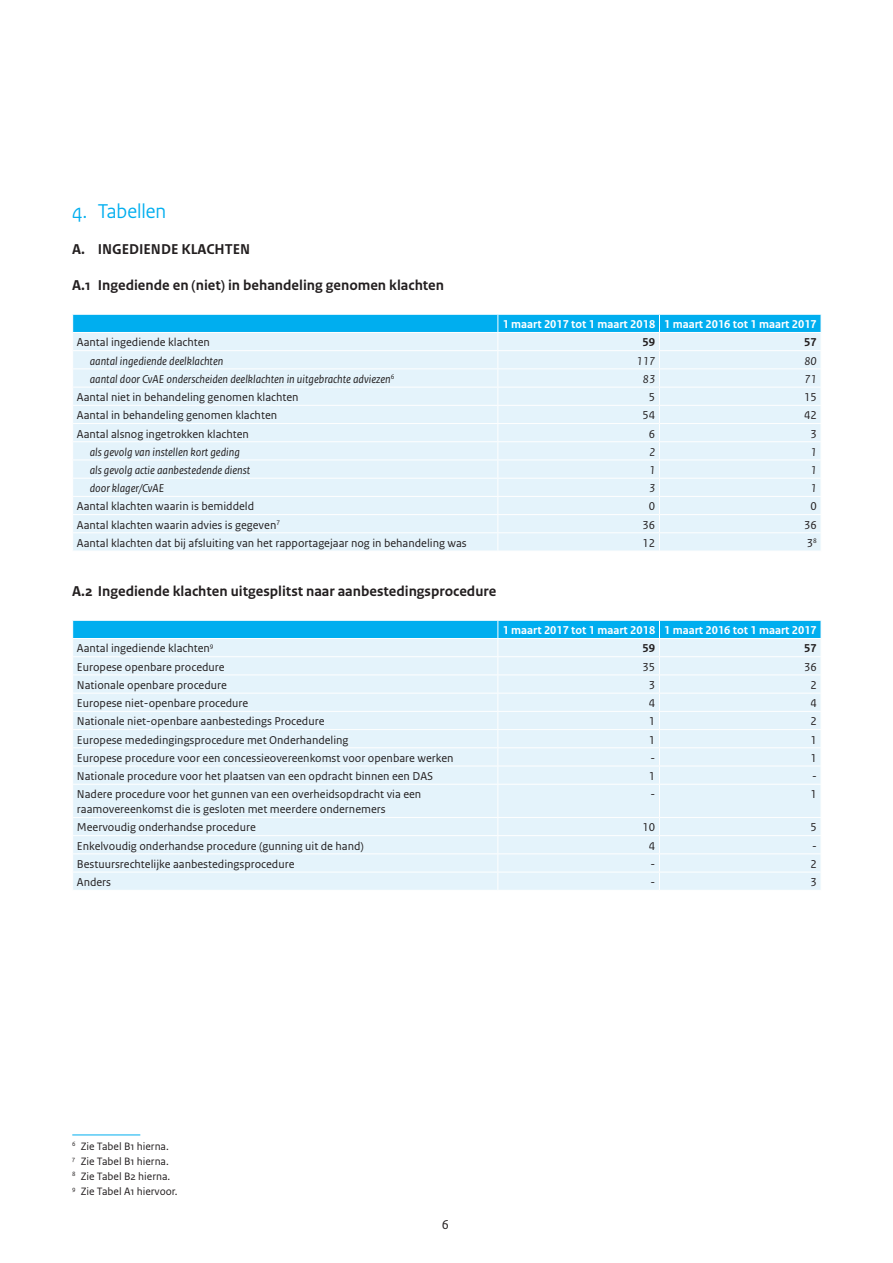
<style>
.page{position:relative;width:893px;height:1263px;background:#fff}
.page>*{position:absolute;margin:0;border:0;box-sizing:border-box;transform-origin:0 0}
._04_RO_Paragraafkop{font:21px "Rijksoverheid Sans Heading";color:#00aeef}
._05_RO_Alineakop_San{font:700 15px "Rijksoverheid Sans Text";color:#231f20}
.t1{font:13.5px "Rijksoverheid Sans Text";color:#231f20}
._32_RO_Tabel_Broodte{font:12px/15px "Rijksoverheid Sans Text";color:#231f20}
._32_RO_Tabel_Broodte-2{font:italic 12px "Rijksoverheid Sans Text";color:#231f20}
._31_RO_Tabel_Tussenk{font:700 12px "Rijksoverheid Sans Text";color:#fff}
._32_RO_Tabel_Broodte-3{font:700 12px "Rijksoverheid Sans Text";color:#231f20}
._14_RO_Voetnoot{font:11.25px "Rijksoverheid Sans Text";color:#231f20}
</style>
<div class="page">
<svg style="left:72px;top:314px;width:749px;height:237px;background:#d4eefa"></svg>
<hr style="left:498px;top:314px;width:161px;height:1px;background:#fff">
<hr style="left:659px;top:314px;width:162px;height:1px;background:#fff">
<hr style="left:72px;top:332px;width:426px;height:1px;background:#fff">
<hr style="left:498px;top:332px;width:161px;height:1px;background:#fff">
<hr style="left:659px;top:332px;width:162px;height:1px;background:#fff">
<div style="left:73px;top:785px;width:748px;height:105px;background:#e4f3fb"></div>
<hr style="left:497px;top:784px;width:1px;height:33px;background:#fff">
<hr style="left:659px;top:784px;width:1px;height:33px;background:#fff">
<svg style="left:497px;top:818px;width:1px;height:72px"></svg>
<svg style="left:659px;top:818px;width:1px;height:72px"></svg>
<hr style="left:72px;top:817px;width:426px;height:1px;background:#fff">
<hr style="left:498px;top:817px;width:161px;height:1px;background:#fff">
<hr style="left:659px;top:817px;width:162px;height:1px;background:#fff">
<hr style="left:72px;top:835px;width:426px;height:1px;background:#fff">
<hr style="left:498px;top:835px;width:161px;height:1px;background:#fff">
<hr style="left:659px;top:835px;width:162px;height:1px;background:#fff">
<hr style="left:72px;top:853px;width:426px;height:1px;background:#fff">
<hr style="left:498px;top:853px;width:161px;height:1px;background:#fff">
<hr style="left:659px;top:853px;width:162px;height:1px;background:#fff">
<hr style="left:72px;top:872px;width:426px;height:1px;background:#fff">
<hr style="left:498px;top:872px;width:161px;height:1px;background:#fff">
<hr style="left:659px;top:872px;width:162px;height:1px;background:#fff">
<svg style="left:72px;top:620px;width:749px;height:164px;background:#cdecf9"></svg>
<hr style="left:498px;top:620px;width:161px;height:1px;background:#fff">
<hr style="left:659px;top:620px;width:162px;height:1px;background:#fff">
<hr style="left:72px;top:638px;width:426px;height:1px;background:#fff">
<hr style="left:498px;top:638px;width:161px;height:1px;background:#fff">
<hr style="left:659px;top:638px;width:162px;height:1px;background:#fff">
<hr style="left:72px;top:1134px;width:68px;height:1px;background:#00aeef">
<p class="_04_RO_Paragraafkop" style="left:72px;top:199px;width:95px">4. Tabellen</p>
<p class="_05_RO_Alineakop_San" style="left:72px;top:240px;width:179px">A. INGEDIENDE KLACHTEN</p>
<p class="_05_RO_Alineakop_San" style="left:72px;top:276px;width:373px">A.1 Ingediende en (niet) in behandeling genomen klachten</p>
<p class="_31_RO_Tabel_Tussenk" style="left:503px;top:317px;width:154px">1 maart 2017 tot 1 maart 2018</p>
<p class="_31_RO_Tabel_Tussenk" style="left:664px;top:317px;width:154px">1 maart 2016 tot 1 maart 2017</p>
<p class="_32_RO_Tabel_Broodte" style="left:77px;top:335px;width:135px">Aantal ingediende klachten</p>
<p class="_32_RO_Tabel_Broodte-3" style="left:643px;top:336px;width:14px">59</p>
<p class="_32_RO_Tabel_Broodte-3" style="left:804px;top:336px;width:14px">57</p>
<p class="_32_RO_Tabel_Broodte-2" style="left:90px;top:354px;width:135px">aantal ingediende deelklachten</p>
<p class="_32_RO_Tabel_Broodte-2" style="left:636px;top:354px;width:20px">117</p>
<p class="_32_RO_Tabel_Broodte-2" style="left:804px;top:354px;width:14px">80</p>
<p class="_32_RO_Tabel_Broodte-2" style="left:90px;top:372px;width:306px">aantal door CvAE onderscheiden deelklachten in uitgebrachte adviezen<sup>6</sup></p>
<p class="_32_RO_Tabel_Broodte-2" style="left:643px;top:372px;width:14px">83</p>
<p class="_32_RO_Tabel_Broodte-2" style="left:804px;top:372px;width:14px">71</p>
<p class="_32_RO_Tabel_Broodte" style="left:77px;top:390px;width:223px">Aantal niet in behandeling genomen klachten</p>
<p class="_32_RO_Tabel_Broodte" style="left:649px;top:390px;width:8px">5</p>
<p class="_32_RO_Tabel_Broodte" style="left:804px;top:390px;width:14px">15</p>
<p class="_32_RO_Tabel_Broodte" style="left:77px;top:408px;width:202px">Aantal in behandeling genomen klachten</p>
<p class="_32_RO_Tabel_Broodte" style="left:642px;top:408px;width:14px">54</p>
<p class="_32_RO_Tabel_Broodte" style="left:804px;top:408px;width:14px">42</p>
<p class="_32_RO_Tabel_Broodte" style="left:77px;top:426px;width:174px">Aantal alsnog ingetrokken klachten</p>
<p class="_32_RO_Tabel_Broodte" style="left:649px;top:426px;width:8px">6</p>
<p class="_32_RO_Tabel_Broodte" style="left:810px;top:426px;width:8px">3</p>
<p class="_32_RO_Tabel_Broodte-2" style="left:90px;top:445px;width:152px">als gevolg van instellen kort geding</p>
<p class="_32_RO_Tabel_Broodte-2" style="left:649px;top:445px;width:8px">2</p>
<p class="_32_RO_Tabel_Broodte-2" style="left:811px;top:445px;width:8px">1</p>
<p class="_32_RO_Tabel_Broodte-2" style="left:90px;top:463px;width:162px">als gevolg actie aanbestedende dienst</p>
<p class="_32_RO_Tabel_Broodte-2" style="left:649px;top:463px;width:8px">1</p>
<p class="_32_RO_Tabel_Broodte-2" style="left:811px;top:463px;width:8px">1</p>
<p class="_32_RO_Tabel_Broodte-2" style="left:90px;top:481px;width:76px">door klager/CvAE</p>
<p class="_32_RO_Tabel_Broodte-2" style="left:649px;top:481px;width:8px">3</p>
<p class="_32_RO_Tabel_Broodte-2" style="left:811px;top:481px;width:8px">1</p>
<p class="_32_RO_Tabel_Broodte" style="left:77px;top:499px;width:179px">Aantal klachten waarin is bemiddeld</p>
<p class="_32_RO_Tabel_Broodte" style="left:649px;top:499px;width:8px">0</p>
<p class="_32_RO_Tabel_Broodte" style="left:810px;top:499px;width:8px">0</p>
<p class="_32_RO_Tabel_Broodte" style="left:77px;top:517px;width:205px">Aantal klachten waarin advies is gegeven<sup>7</sup></p>
<p class="_32_RO_Tabel_Broodte" style="left:642px;top:517px;width:14px">36</p>
<p class="_32_RO_Tabel_Broodte" style="left:804px;top:517px;width:14px">36</p>
<p class="_32_RO_Tabel_Broodte" style="left:77px;top:535px;width:391px">Aantal klachten dat bij afsluiting van het rapportagejaar nog in behandeling was</p>
<p class="_32_RO_Tabel_Broodte" style="left:642px;top:535px;width:14px">12</p>
<p class="_32_RO_Tabel_Broodte" style="left:807px;top:535px;width:12px">3<sup>8</sup></p>
<p class="_05_RO_Alineakop_San" style="left:72px;top:582px;width:425px">A.2 Ingediende klachten uitgesplitst naar aanbestedingsprocedure</p>
<p class="_31_RO_Tabel_Tussenk" style="left:503px;top:623px;width:154px">1 maart 2017 tot 1 maart 2018</p>
<p class="_31_RO_Tabel_Tussenk" style="left:664px;top:623px;width:154px">1 maart 2016 tot 1 maart 2017</p>
<p class="_32_RO_Tabel_Broodte" style="left:77px;top:641px;width:138px">Aantal ingediende klachten<sup>9</sup></p>
<p class="_32_RO_Tabel_Broodte-3" style="left:643px;top:642px;width:14px">59</p>
<p class="_32_RO_Tabel_Broodte-3" style="left:804px;top:642px;width:14px">57</p>
<p class="_32_RO_Tabel_Broodte" style="left:77px;top:659px;width:149px">Europese openbare procedure</p>
<p class="_32_RO_Tabel_Broodte" style="left:642px;top:659px;width:14px">35</p>
<p class="_32_RO_Tabel_Broodte" style="left:804px;top:659px;width:14px">36</p>
<p class="_32_RO_Tabel_Broodte" style="left:77px;top:678px;width:152px">Nationale openbare procedure</p>
<p class="_32_RO_Tabel_Broodte" style="left:649px;top:678px;width:8px">3</p>
<p class="_32_RO_Tabel_Broodte" style="left:810px;top:678px;width:8px">2</p>
<p class="_32_RO_Tabel_Broodte" style="left:77px;top:696px;width:173px">Europese niet-openbare procedure</p>
<p class="_32_RO_Tabel_Broodte" style="left:649px;top:696px;width:8px">4</p>
<p class="_32_RO_Tabel_Broodte" style="left:810px;top:696px;width:8px">4</p>
<p class="_32_RO_Tabel_Broodte" style="left:77px;top:714px;width:249px">Nationale niet-openbare aanbestedings Procedure</p>
<p class="_32_RO_Tabel_Broodte" style="left:649px;top:714px;width:8px">1</p>
<p class="_32_RO_Tabel_Broodte" style="left:810px;top:714px;width:8px">2</p>
<p class="_32_RO_Tabel_Broodte" style="left:77px;top:732px;width:273px">Europese mededingingsprocedure met Onderhandeling</p>
<p class="_32_RO_Tabel_Broodte" style="left:649px;top:732px;width:8px">1</p>
<p class="_32_RO_Tabel_Broodte" style="left:810px;top:732px;width:8px">1</p>
<p class="_32_RO_Tabel_Broodte" style="left:77px;top:750px;width:378px">Europese procedure voor een concessieovereenkomst voor openbare werken</p>
<p class="_32_RO_Tabel_Broodte" style="left:650px;top:750px;width:6px">-</p>
<p class="_32_RO_Tabel_Broodte" style="left:810px;top:750px;width:8px">1</p>
<p class="_32_RO_Tabel_Broodte" style="left:77px;top:769px;width:358px">Nationale procedure voor het plaatsen van een opdracht binnen een DAS</p>
<p class="_32_RO_Tabel_Broodte" style="left:649px;top:769px;width:8px">1</p>
<p class="_32_RO_Tabel_Broodte" style="left:812px;top:769px;width:6px">-</p>
<p class="_32_RO_Tabel_Broodte" style="left:77px;top:787px;width:346px">Nadere procedure voor het gunnen van een overheidsopdracht via een raamovereenkomst die is gesloten met meerdere ondernemers</p>
<p class="_32_RO_Tabel_Broodte" style="left:650px;top:787px;width:6px">-</p>
<p class="_32_RO_Tabel_Broodte" style="left:810px;top:787px;width:8px">1</p>
<p class="_32_RO_Tabel_Broodte" style="left:77px;top:820px;width:180px">Meervoudig onderhandse procedure</p>
<p class="_32_RO_Tabel_Broodte" style="left:642px;top:820px;width:14px">10</p>
<p class="_32_RO_Tabel_Broodte" style="left:810px;top:820px;width:8px">5</p>
<p class="_32_RO_Tabel_Broodte" style="left:77px;top:838px;width:288px">Enkelvoudig onderhandse procedure (gunning uit de hand)</p>
<p class="_32_RO_Tabel_Broodte" style="left:649px;top:838px;width:8px">4</p>
<p class="_32_RO_Tabel_Broodte" style="left:812px;top:838px;width:6px">-</p>
<p class="_32_RO_Tabel_Broodte" style="left:77px;top:856px;width:219px">Bestuursrechtelijke aanbestedingsprocedure</p>
<p class="_32_RO_Tabel_Broodte" style="left:650px;top:856px;width:6px">-</p>
<p class="_32_RO_Tabel_Broodte" style="left:810px;top:856px;width:8px">2</p>
<p class="_32_RO_Tabel_Broodte" style="left:77px;top:875px;width:36px">Anders</p>
<p class="_32_RO_Tabel_Broodte" style="left:650px;top:875px;width:6px">-</p>
<p class="_32_RO_Tabel_Broodte" style="left:810px;top:875px;width:8px">3</p>
<p class="_14_RO_Voetnoot" style="left:72px;top:1140px;width:98px"><sup>6</sup> Zie Tabel B1 hierna.</p>
<p class="_14_RO_Voetnoot" style="left:72px;top:1155px;width:98px"><sup>7</sup> Zie Tabel B1 hierna.</p>
<p class="_14_RO_Voetnoot" style="left:72px;top:1170px;width:99px"><sup>8</sup> Zie Tabel B2 hierna.</p>
<p class="_14_RO_Voetnoot" style="left:72px;top:1185px;width:107px"><sup>9</sup> Zie Tabel A1 hiervoor.</p>
<p class="t1" style="left:442px;top:1217px;width:9px">6</p>
</div>
